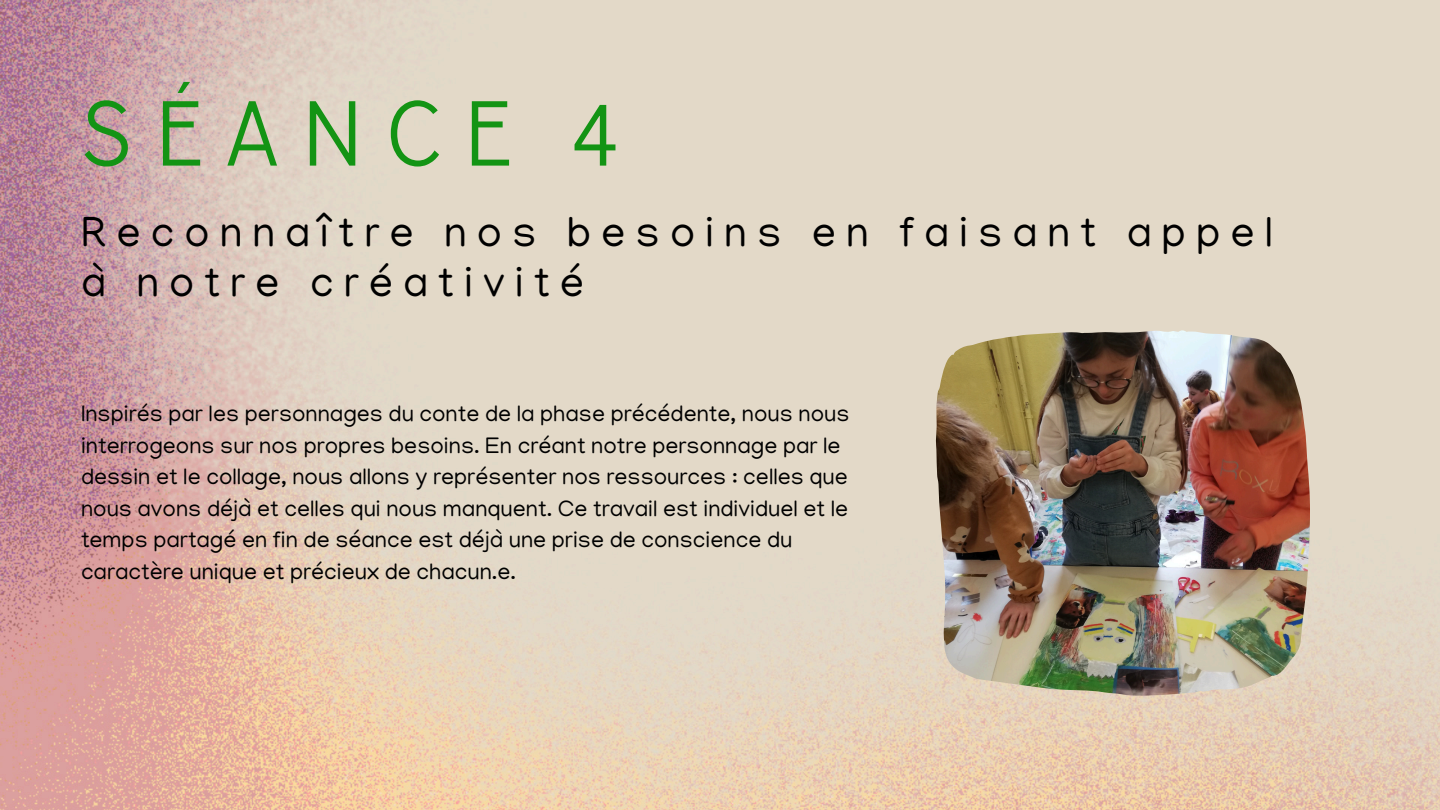
<style>
.page{position:relative;width:1440px;height:810px;background:#fff}
.page>*{position:absolute;margin:0;border:0;box-sizing:border-box;transform-origin:0 0}
.t1{font:92px "TT Corals";letter-spacing:.23em;color:#139414}
.t2{font:43px/49.5px "Manjari";letter-spacing:.23em;color:#000}
.t3{font:23px/31.5px "Manjari";color:#000}
</style>
<div class="page">
<img style="left:0;top:0;width:1440px;height:810px">
<img style="left:936px;top:330px;width:374px;height:365px">
<h2 class="t1" style="left:81px;top:78px;width:538px">SÉANCE 4</h2>
<p class="t2" style="left:81px;top:214px;width:1193px">Reconnaître nos besoins en faisant appel à notre créativité</p>
<p class="t3" style="left:81px;top:401px;width:770px">Inspirés par les personnages du conte de la phase précédente, nous nous interrogeons sur nos propres besoins. En créant notre personnage par le dessin et le collage, nous allons y représenter nos ressources : celles que nous avons déjà et celles qui nous manquent. Ce travail est individuel et le temps partagé en fin de séance est déjà une prise de conscience du caractère unique et précieux de chacun.e.</p>
</div>
